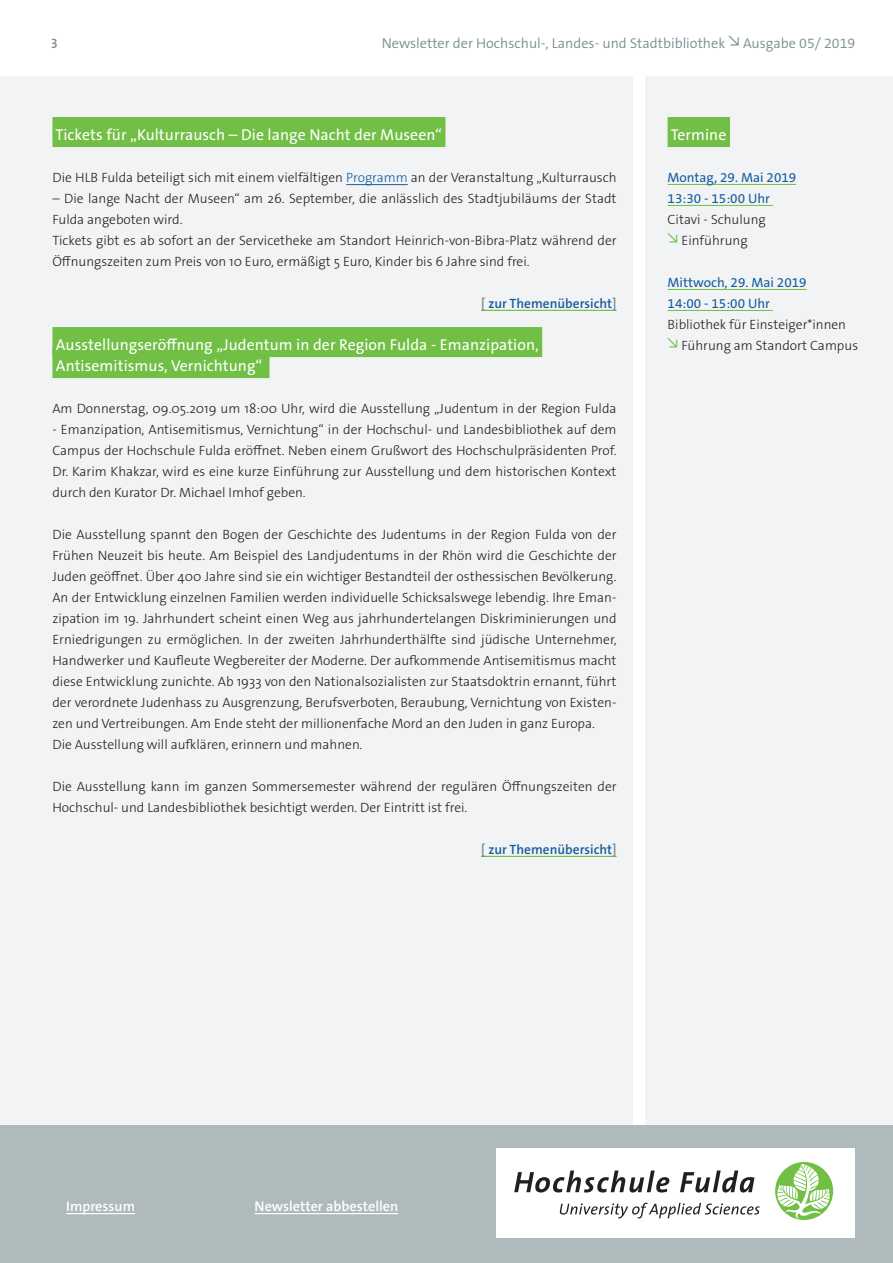
<style>
.page{position:relative;width:893px;height:1263px;background:#fff}
.page>*{position:absolute;margin:0;border:0;box-sizing:border-box;transform-origin:0 0}
.Copy_Headline_HFD-Gr{font:15.75px "The Sans Os F";letter-spacing:.005em;color:#fff}
.t1{font:300 14.25px "The Sans Os F";color:#7a8d91}
.t2{font:600 14.25px "The Sans Os F";color:#fff}
.Copy_Headline_HFD-Gr-2{font:300 13.5px/21px "The Sans Os F";color:#231f20}
.Copy_Auszeichnung_01{font:13.5px "The Sans Os F";color:#175d9e}
.Copy{font:300 13.5px "The Sans Os F";color:#231f20}
.Copy_Link{font:600 13.5px "The Sans Os F";color:#175d9e}
.t3{font:600 13.5px "The Sans Os F";color:#7a8d91}
.s1{color:#175d9e}
.s2{color:#7a8d91}
</style>
<div class="page">
<div style="left:0;top:77px;width:632px;height:1048px;background:#f1f3f4"></div>
<div style="left:645px;top:77px;width:248px;height:1048px;background:#f1f3f4"></div>
<div style="left:0;top:1125px;width:893px;height:138px;background:#afbabd"></div>
<hr style="left:66px;top:1213px;width:69px;height:1px;background:#fff">
<div style="left:496px;top:1148px;width:359px;height:90px;background:#fff"></div>
<div style="left:775px;top:1162px;width:58px;height:58px;background:#71bf44;border-radius:50%"></div>
<svg style="left:777px;top:1163px;width:53px;height:55px"></svg>
<svg style="left:514px;top:1170px;width:155px;height:22px"></svg>
<svg style="left:680px;top:1170px;width:74px;height:22px"></svg>
<svg style="left:559px;top:1203px;width:201px;height:15px"></svg>
<hr style="left:255px;top:1213px;width:143px;height:1px;background:#fff">
<div style="left:668px;top:117px;width:62px;height:30px;background:#71bf44"></div>
<hr style="left:668px;top:184px;width:128px;height:1px;background:#71bf44">
<hr style="left:668px;top:205px;width:105px;height:1px;background:#71bf44">
<hr style="left:668px;top:289px;width:139px;height:1px;background:#71bf44">
<hr style="left:668px;top:310px;width:105px;height:1px;background:#71bf44">
<div style="left:52px;top:117px;width:393px;height:30px;background:#71bf44"></div>
<hr style="left:346px;top:184px;width:62px;height:1px;background:#175d9e">
<hr style="left:481px;top:310px;width:136px;height:1px;background:#71bf44">
<div style="left:52px;top:327px;width:490px;height:30px;background:#71bf44"></div>
<div style="left:52px;top:348px;width:218px;height:30px;background:#71bf44"></div>
<hr style="left:481px;top:856px;width:136px;height:1px;background:#71bf44">
<p class="t3" style="left:51px;top:35px;width:8px">3</p>
<p class="t1" style="left:382px;top:34px;width:475px">Newsletter der Hochschul-, Landes- und Stadtbibliothek <sup>↘</sup> Ausgabe 05/ 2019</p>
<p class="Copy_Headline_HFD-Gr" style="left:56px;top:124px;width:388px">Tickets für „Kulturrausch – Die lange Nacht der Museen“</p>
<p class="Copy_Headline_HFD-Gr-2" style="left:52px;top:167px;width:566px">Die HLB Fulda beteiligt sich mit einem vielfältigen <span class="s1">Programm</span> an der Veranstaltung „Kulturrausch</p>
<p class="Copy_Headline_HFD-Gr-2" style="left:52px;top:188px;width:566px">– Die lange Nacht der Museen“ am 26. September, die anlässlich des Stadtjubiläums der Stadt<br>Fulda angeboten wird.</p>
<p class="Copy_Headline_HFD-Gr-2" style="left:52px;top:230px;width:566px">Tickets gibt es ab sofort an der Servicetheke am Standort Heinrich-von-Bibra-Platz während der<br>Öffnungszeiten zum Preis von 10 Euro, ermäßigt 5 Euro, Kinder bis 6 Jahre sind frei.</p>
<p class="Copy_Link" style="left:481px;top:294px;width:137px"><span class="s2">[</span> zur Themenübersicht<span class="s2">]</span></p>
<p class="Copy_Headline_HFD-Gr" style="left:56px;top:334px;width:484px">Ausstellungseröffnung „Judentum in der Region Fulda - Emanzipation,</p>
<p class="Copy_Headline_HFD-Gr" style="left:56px;top:355px;width:208px">Antisemitismus, Vernichtung“</p>
<p class="Copy_Headline_HFD-Gr-2" style="left:52px;top:398px;width:566px">Am Donnerstag, 09.05.2019 um 18:00 Uhr, wird die Ausstellung „Judentum in der Region Fulda</p>
<p class="Copy_Headline_HFD-Gr-2" style="left:52px;top:419px;width:566px;text-align:justify">- Emanzipation, Antisemitismus, Vernichtung“ in der Hochschul- und Landesbibliothek auf dem Campus der Hochschule Fulda eröffnet. Neben einem Grußwort des Hochschulpräsidenten Prof.<br>Dr. Karim Khakzar, wird es eine kurze Einführung zur Ausstellung und dem historischen Kontext durch den Kurator Dr. Michael Imhof geben.</p>
<p class="Copy_Headline_HFD-Gr-2" style="left:52px;top:524px;width:566px;text-align:justify">Die Ausstellung spannt den Bogen der Geschichte des Judentums in der Region Fulda von der Frühen Neuzeit bis heute. Am Beispiel des Landjudentums in der Rhön wird die Geschichte der Juden geöffnet. Über 400 Jahre sind sie ein wichtiger Bestandteil der osthessischen Bevölkerung.<br>An der Entwicklung einzelnen Familien werden individuelle Schicksalswege lebendig. Ihre Eman&shy;zipation im 19. Jahrhundert scheint einen Weg aus jahrhundertelangen Diskriminierungen und Erniedrigungen zu ermöglichen. In der zweiten Jahrhunderthälfte sind jüdische Unternehmer, Handwerker und Kaufleute Wegbereiter der Moderne. Der aufkommende Antisemitismus macht diese Entwicklung zunichte. Ab 1933 von den Nationalsozialisten zur Staatsdoktrin ernannt, führt der verordnete Judenhass zu Ausgrenzung, Berufsverboten, Beraubung, Vernichtung von Existen&shy;zen und Vertreibungen. Am Ende steht der millionenfache Mord an den Juden in ganz Europa.</p>
<p class="Copy_Headline_HFD-Gr-2" style="left:52px;top:734px;width:311px">Die Ausstellung will aufklären, erinnern und mahnen.</p>
<p class="Copy_Headline_HFD-Gr-2" style="left:52px;top:776px;width:566px">Die Ausstellung kann im ganzen Sommersemester während der regulären Öffnungszeiten der<br>Hochschul- und Landesbibliothek besichtigt werden. Der Eintritt ist frei.</p>
<p class="Copy_Link" style="left:481px;top:840px;width:137px"><span class="s2">[</span> zur Themenübersicht<span class="s2">]</span></p>
<p class="Copy_Headline_HFD-Gr" style="left:671px;top:124px;width:57px">Termine</p>
<p class="Copy_Auszeichnung_01" style="left:668px;top:168px;width:130px">Montag, 29. Mai 2019</p>
<p class="Copy_Auszeichnung_01" style="left:668px;top:189px;width:104px">13:30 - 15:00 Uhr</p>
<p class="Copy" style="left:668px;top:210px;width:100px">Citavi - Schulung</p>
<p class="Copy_Headline_HFD-Gr-2" style="left:668px;top:230px;width:81px"><sup>↘</sup> Einführung</p>
<p class="Copy_Auszeichnung_01" style="left:668px;top:273px;width:141px">Mittwoch, 29. Mai 2019</p>
<p class="Copy_Auszeichnung_01" style="left:668px;top:294px;width:104px">14:00 - 15:00 Uhr</p>
<p class="Copy" style="left:668px;top:315px;width:180px">Bibliothek für Einsteiger*innen</p>
<p class="Copy_Headline_HFD-Gr-2" style="left:668px;top:335px;width:192px"><sup>↘</sup> Führung am Standort Campus</p>
<p class="t2" style="left:66px;top:1197px;width:70px">Impressum</p>
<p class="t2" style="left:255px;top:1197px;width:145px">Newsletter abbestellen</p>
</div>
